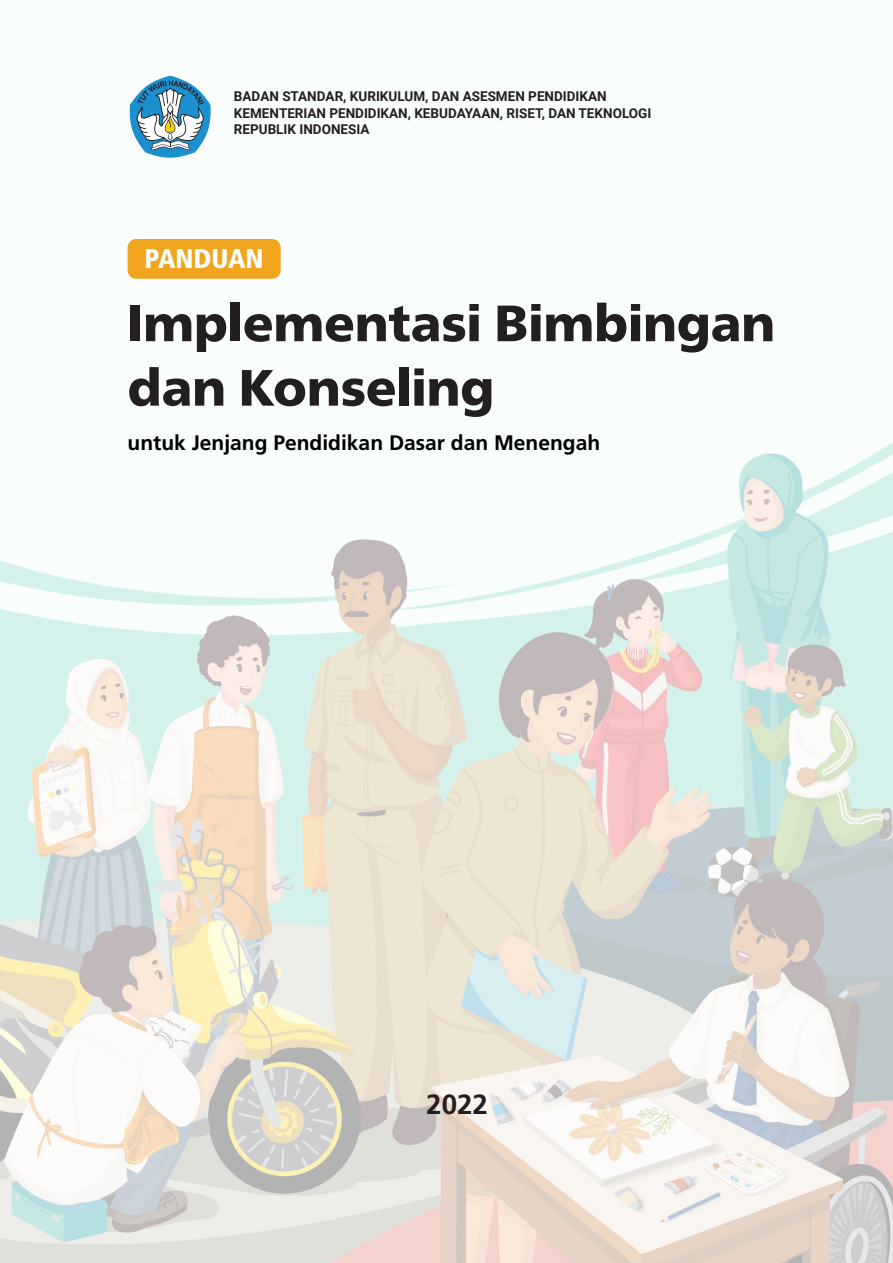
<style>
.page{position:relative;width:893px;height:1263px;background:#fff}
.page>*{position:absolute;margin:0;border:0;box-sizing:border-box;transform-origin:0 0}
.t1{font:900 51px/64.5px "Neue Frutiger World";letter-spacing:-.005em;color:#231f20}
.t2{font:700 27.75px "Frutiger LT Pro";color:#231f20}
.t3{font:900 condensed 27px "Frutiger LT Pro";color:#fff}
.t4{font:700 21px "Frutiger LT Pro";color:#000}
.t5{font:700 13.5px/16.2px "Roboto";color:#231f20}
</style>
<div class="page">
<img style="left:0;top:239px;width:893px;height:1024px">
<svg style="left:129px;top:75px;width:83px;height:84px"></svg>
<div style="left:128px;top:239px;width:153px;height:40px;background:#f1a51e;border-radius:9px"></div>
<h5 class="t5" style="left:234px;top:88px;width:419px">BADAN STANDAR, KURIKULUM, DAN ASESMEN PENDIDIKAN<br>KEMENTERIAN PENDIDIKAN, KEBUDAYAAN, RISET, DAN TEKNOLOGI<br>REPUBLIK INDONESIA</h5>
<p class="t3" style="left:145px;top:242px;width:121px">PANDUAN</p>
<p class="t1" style="left:128px;top:291px;width:649px">Implementasi Bimbingan dan Konseling</p>
<p class="t4" style="left:128px;top:430px;width:474px">untuk Jenjang Pendidikan Dasar dan Menengah</p>
<p class="t2" style="left:426px;top:1088px;width:63px">2022</p>
</div>
